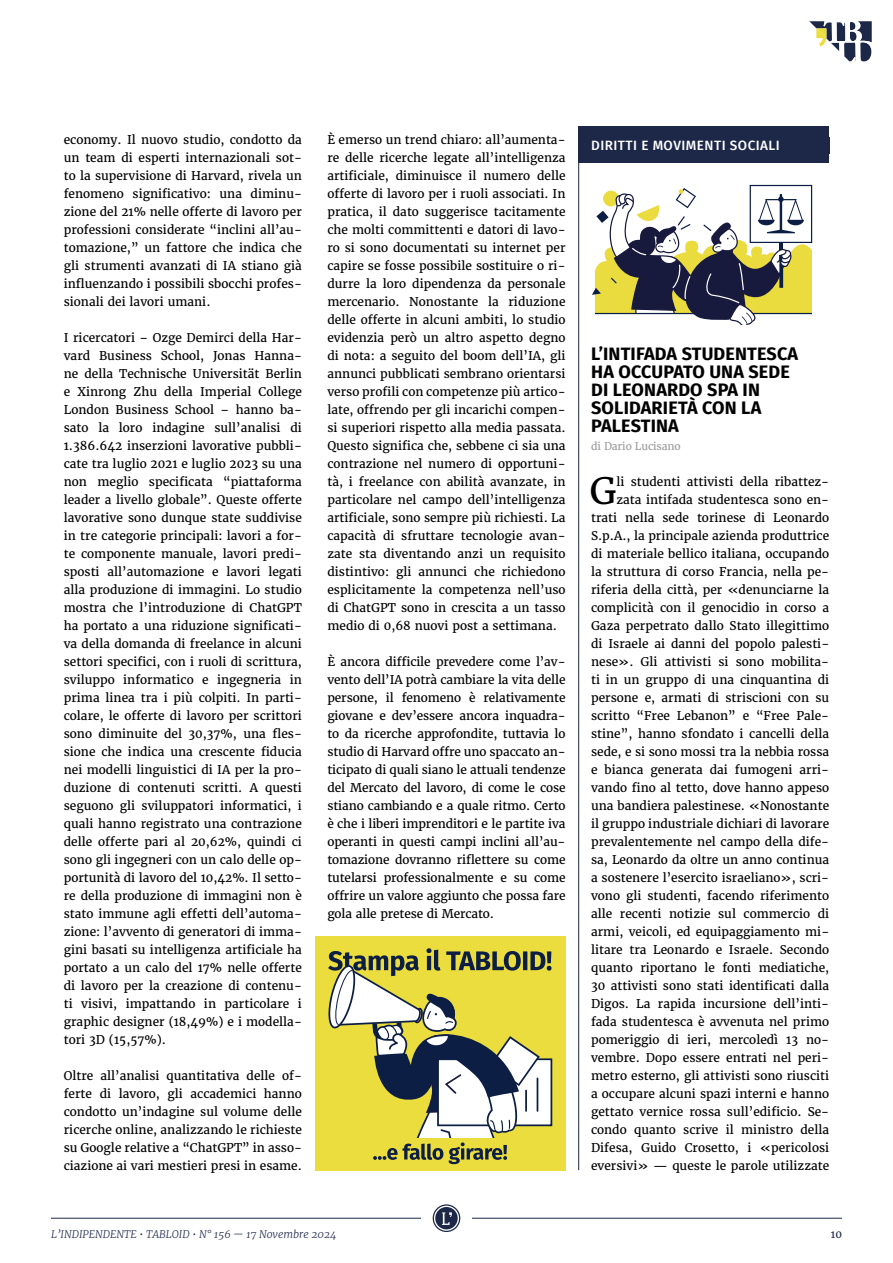
<style>
.page{position:relative;width:893px;height:1263px;background:#fff}
.page>*{position:absolute;margin:0;border:0;box-sizing:border-box;transform-origin:0 0}
.t1{font:36.15px "Merriweather";color:#000}
.t2{font:700 18px/18px "Fira Sans";letter-spacing:.01em;color:#000}
.t3{font:500 13.5px "Fira Sans";letter-spacing:.035em;color:#fff}
.t4{font:12px/18px "Merriweather";color:#000;text-align:justify}
.t5{font:italic 300 10.5px "Merriweather";color:#1d2849}
.t6{font:10.5px "Merriweather";letter-spacing:-.015em;color:#9d9d9c}
.t7{font:10.5px "Merriweather";color:#1d2849}
</style>
<div class="page">
<hr style="left:51px;top:1218px;width:370px;height:1px;background:#1d2849">
<hr style="left:472px;top:1218px;width:370px;height:1px;background:#1d2849">
<svg style="left:433px;top:1204px;width:27px;height:28px"></svg>
<svg style="left:809px;top:21px;width:63px;height:41px"></svg>
<div style="left:578px;top:126px;width:251px;height:36px;background:#1d2849"></div>
<hr style="left:578px;top:126px;width:1px;height:1044px;background:#1d2849">
<div style="left:750px;top:185px;width:62px;height:58px;border:1px solid #0c1e44"></div>
<svg style="left:592px;top:188px;width:220px;height:136px"></svg>
<div style="left:315px;top:936px;width:251px;height:234px;background:#ebdd3e"></div>
<svg style="left:328px;top:948px;width:224px;height:216px"></svg>
<p class="t4" style="left:64px;top:131px;width:240px">economy. Il nuovo studio, condotto da un team di esperti internazionali sot&shy;to la supervisione di Harvard, rivela un fenomeno significativo: una diminu&shy;zione del 21% nelle offerte di lavoro per professioni considerate “inclini all’au&shy;tomazione,” un fattore che indica che gli strumenti avanzati di IA stiano già influenzando i possibili sbocchi profes&shy;sionali dei lavori umani.</p>
<p class="t4" style="left:64px;top:329px;width:240px">I ricercatori – Ozge Demirci della Har&shy;vard Business School, Jonas Hanna&shy;ne della Technische Universität Berlin e Xinrong Zhu della Imperial College London Business School – hanno ba&shy;sato la loro indagine sull’analisi di 1.386.642 inserzioni lavorative pubbli&shy;cate tra luglio 2021 e luglio 2023 su una non meglio specificata “piattaforma leader a livello globale”. Queste offerte lavorative sono dunque state suddivise in tre categorie principali: lavori a for&shy;te componente manuale, lavori predi&shy;sposti all’automazione e lavori legati alla produzione di immagini. Lo studio mostra che l’introduzione di ChatGPT ha portato a una riduzione significati&shy;va della domanda di freelance in alcuni settori specifici, con i ruoli di scrittura, sviluppo informatico e ingegneria in prima linea tra i più colpiti. In parti&shy;colare, le offerte di lavoro per scrittori sono diminuite del 30,37%, una fles&shy;sione che indica una crescente fiducia nei modelli linguistici di IA per la pro&shy;duzione di contenuti scritti. A questi seguono gli sviluppatori informatici, i quali hanno registrato una contrazione delle offerte pari al 20,62%, quindi ci sono gli ingegneri con un calo delle op&shy;portunità di lavoro del 10,42%. Il setto&shy;re della produzione di immagini non è stato immune agli effetti dell’automa&shy;zione: l’avvento di generatori di imma&shy;gini basati su intelligenza artificiale ha portato a un calo del 17% nelle offerte di lavoro per la creazione di contenu&shy;ti visivi, impattando in particolare i graphic designer (18,49%) e i modella&shy;tori 3D (15,57%).</p>
<p class="t4" style="left:64px;top:1067px;width:240px">Oltre all’analisi quantitativa delle of&shy;ferte di lavoro, gli accademici hanno condotto un’indagine sul volume delle ricerche online, analizzando le richieste su Google relative a “ChatGPT” in asso&shy;ciazione ai vari mestieri presi in esame.</p>
<p class="t4" style="left:327px;top:131px;width:240px">È emerso un trend chiaro: all’aumenta&shy;re delle ricerche legate all’intelligenza artificiale, diminuisce il numero delle offerte di lavoro per i ruoli associati. In pratica, il dato suggerisce tacitamente che molti committenti e datori di lavo&shy;ro si sono documentati su internet per capire se fosse possibile sostituire o ri&shy;durre la loro dipendenza da personale mercenario. Nonostante la riduzione delle offerte in alcuni ambiti, lo studio evidenzia però un altro aspetto degno di nota: a seguito del boom dell’IA, gli annunci pubblicati sembrano orientarsi verso profili con competenze più artico&shy;late, offrendo per gli incarichi compen&shy;si superiori rispetto alla media passata.<br>Questo significa che, sebbene ci sia una contrazione nel numero di opportuni&shy;tà, i freelance con abilità avanzate, in particolare nel campo dell’intelligenza artificiale, sono sempre più richiesti. La capacità di sfruttare tecnologie avan&shy;zate sta diventando anzi un requisito distintivo: gli annunci che richiedono esplicitamente la competenza nell’uso di ChatGPT sono in crescita a un tasso medio di 0,68 nuovi post a settimana.</p>
<p class="t4" style="left:327px;top:653px;width:240px">È ancora difficile prevedere come l’av&shy;vento dell’IA potrà cambiare la vita delle persone, il fenomeno è relativamente giovane e dev’essere ancora inquadra&shy;to da ricerche approfondite, tuttavia lo studio di Harvard offre uno spaccato an&shy;ticipato di quali siano le attuali tendenze del Mercato del lavoro, di come le cose stiano cambiando e a quale ritmo. Certo è che i liberi imprenditori e le partite iva operanti in questi campi inclini all’au&shy;tomazione dovranno riflettere su come tutelarsi professionalmente e su come offrire un valore aggiunto che possa fare gola alle pretese di Mercato.</p>
<p class="t3" style="left:591px;top:135px;width:190px">DIRITTI E MOVIMENTI SOCIALI</p>
<h2 class="t2" style="left:591px;top:343px;width:209px">L’INTIFADA STUDENTESCA<br>HA OCCUPATO UNA SEDE<br>DI LEONARDO SPA IN<br>SOLIDARIETÀ CON LA<br>PALESTINA</h2>
<p class="t6" style="left:591px;top:440px;width:91px">di Dario Lucisano</p>
<h1 class="t1" style="left:589px;top:468px;width:28px">G</h1>
<p class="t4" style="left:591px;top:473px;width:240px;text-align:right">li studenti attivisti della ribattez&shy;zata intifada studentesca sono en&shy;trati nella sede torinese di Leonardo S.p.A., la principale azienda produttrice di materiale bellico italiana, occupando la struttura di corso Francia, nella pe&shy;riferia della città, per «denunciarne la complicità con il genocidio in corso a Gaza perpetrato dallo Stato illegittimo di Israele ai danni del popolo palesti&shy;nese». Gli attivisti si sono mobilita&shy;ti in un gruppo di una cinquantina di persone e, armati di striscioni con su scritto “Free Lebanon” e “Free Pale&shy;stine”, hanno sfondato i cancelli della sede, e si sono mossi tra la nebbia rossa e bianca generata dai fumogeni arri&shy;vando fino al tetto, dove hanno appeso una bandiera palestinese. «Nonostante il gruppo industriale dichiari di lavorare prevalentemente nel campo della dife&shy;sa, Leonardo da oltre un anno continua a sostenere l’esercito israeliano», scri&shy;vono gli studenti, facendo riferimento alle recenti notizie sul commercio di armi, veicoli, ed equipaggiamento mi&shy;litare tra Leonardo e Israele. Secondo quanto riportano le fonti mediatiche, 30 attivisti sono stati identificati dalla Digos. La rapida incursione dell’inti&shy;fada studentesca è avvenuta nel primo pomeriggio di ieri, mercoledì 13 no&shy;vembre. Dopo essere entrati nel peri&shy;metro esterno, gli attivisti sono riusciti a occupare alcuni spazi interni e hanno gettato vernice rossa sull’edificio. Se&shy;condo quanto scrive il ministro della Difesa, Guido Crosetto, i «pericolosi eversivi» — queste le parole utilizzate</p>
<p class="t5" style="left:51px;top:1227px;width:287px">L’INDIPENDENTE • TABLOID • N° 156 — 17 Novembre 2024</p>
<p class="t7" style="left:831px;top:1227px;width:13px">10</p>
</div>
